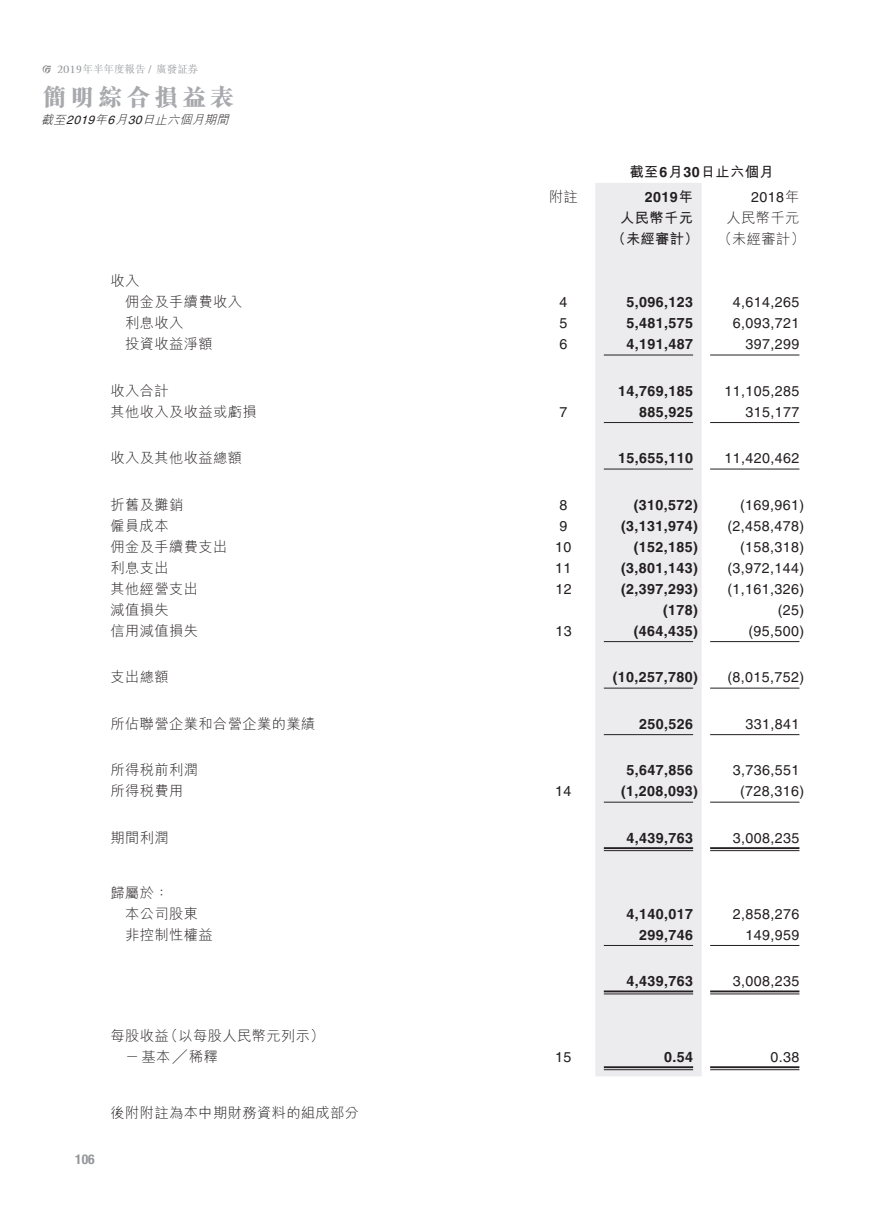
<style>
.page{position:relative;width:893px;height:1212px;background:#fff}
.page>*{position:absolute;margin:0;border:0;box-sizing:border-box;transform-origin:0 0}
.t1{font:800 24px "M Sung HK";letter-spacing:.165em;color:#a8a9ad}
.t2{font:14.25px "Helvetica LT Std";letter-spacing:.03em;color:#231f20}
.t3{font:700 14.25px "Helvetica LT Std";letter-spacing:.03em;color:#231f20}
.t4{font:300 14.25px/21px "M Hei HK";letter-spacing:.03em;color:#231f20}
.t5{font:700 14.25px "M Hei HK";letter-spacing:.03em;color:#231f20}
.t6{font:700 condensed 13.5px "Helvetica Neue LT Std";color:#939598}
.t7{font:italic 300 12px "M Hei HK";color:#231f20}
.t8{font:300 10.5px "M Sung HK";color:#939598}
.s1{font-family:"Ellington MT Std";font-weight:400}
.s2{font-family:"Helvetica LT Std";font-weight:400}
.s3{font-family:"Helvetica LT Std"}
.s4{font-family:"M Hei HK"}
.s5{font-family:"M Hei HK";font-weight:300}
</style>
<div class="page">
<svg style="left:43px;top:65px;width:8px;height:8px"></svg>
<div style="left:595px;top:183px;width:107px;height:893px;background:#ececee"></div>
<hr style="left:604px;top:355px;width:89px;height:1px;background:#231f20">
<hr style="left:710px;top:355px;width:89px;height:1px;background:#231f20">
<hr style="left:604px;top:422px;width:89px;height:1px;background:#231f20">
<hr style="left:710px;top:422px;width:89px;height:1px;background:#231f20">
<hr style="left:604px;top:469px;width:89px;height:1px;background:#231f20">
<hr style="left:710px;top:469px;width:89px;height:1px;background:#231f20">
<hr style="left:604px;top:641px;width:89px;height:1px;background:#231f20">
<hr style="left:710px;top:641px;width:89px;height:1px;background:#231f20">
<hr style="left:604px;top:688px;width:89px;height:1px;background:#231f20">
<hr style="left:710px;top:688px;width:89px;height:1px;background:#231f20">
<hr style="left:604px;top:734px;width:89px;height:1px;background:#231f20">
<hr style="left:710px;top:734px;width:89px;height:1px;background:#231f20">
<hr style="left:604px;top:802px;width:89px;height:1px;background:#231f20">
<hr style="left:710px;top:802px;width:89px;height:1px;background:#231f20">
<hr style="left:604px;top:847px;width:89px;height:2px;background:#231f20">
<hr style="left:604px;top:850px;width:89px;height:1px;background:#231f20">
<hr style="left:710px;top:847px;width:89px;height:2px;background:#231f20">
<hr style="left:710px;top:850px;width:89px;height:1px;background:#231f20">
<hr style="left:604px;top:945px;width:89px;height:1px;background:#231f20">
<hr style="left:710px;top:945px;width:89px;height:1px;background:#231f20">
<hr style="left:604px;top:990px;width:89px;height:2px;background:#231f20">
<hr style="left:604px;top:993px;width:89px;height:1px;background:#231f20">
<hr style="left:710px;top:990px;width:89px;height:2px;background:#231f20">
<hr style="left:710px;top:993px;width:89px;height:1px;background:#231f20">
<hr style="left:604px;top:1066px;width:89px;height:2px;background:#231f20">
<hr style="left:604px;top:1069px;width:89px;height:1px;background:#231f20">
<hr style="left:710px;top:1066px;width:89px;height:2px;background:#231f20">
<hr style="left:710px;top:1069px;width:89px;height:1px;background:#231f20">
<p class="t8" style="left:57px;top:62px;width:143px"><span class="s1">2019</span>年半年度報告 <span class="s2">/</span> 廣發証券</p>
<h1 class="t1" style="left:43px;top:86px;width:193px">簡明綜合損益表</h1>
<p class="t7" style="left:41px;top:114px;width:192px">截至<span class="s2">2019</span>年<span class="s2">6</span>月<span class="s2">30</span>日止六個月期間</p>
<p class="t4" style="left:125px;top:270px;width:118px;text-indent:-15px">收入<br>佣金及手續費收入</p>
<p class="t5" style="left:630px;top:161px;width:146px">截至<span class="s3">6</span>月<span class="s3">30</span>日止六個月</p>
<p class="t4" style="left:549px;top:186px;width:30px">附註</p>
<p class="t3" style="left:645px;top:188px;width:50px">2019<span class="s4">年</span></p>
<p class="t2" style="left:751px;top:189px;width:50px">2018<span class="s5">年</span></p>
<p class="t5" style="left:620px;top:207px;width:74px">人民幣千元</p>
<p class="t4" style="left:727px;top:207px;width:74px">人民幣千元</p>
<p class="t5" style="left:611px;top:228px;width:89px">（未經審計）</p>
<p class="t4" style="left:718px;top:228px;width:89px">（未經審計）</p>
<p class="t2" style="left:559px;top:294px;width:9px">4</p>
<p class="t3" style="left:627px;top:293px;width:68px">5,096,123</p>
<p class="t2" style="left:733px;top:294px;width:68px">4,614,265</p>
<p class="t4" style="left:125px;top:312px;width:60px">利息收入</p>
<p class="t2" style="left:559px;top:315px;width:9px">5</p>
<p class="t3" style="left:627px;top:314px;width:68px">5,481,575</p>
<p class="t2" style="left:733px;top:315px;width:68px">6,093,721</p>
<p class="t4" style="left:125px;top:333px;width:89px">投資收益淨額</p>
<p class="t2" style="left:559px;top:336px;width:9px">6</p>
<p class="t3" style="left:627px;top:335px;width:68px">4,191,487</p>
<p class="t2" style="left:746px;top:336px;width:55px">397,299</p>
<p class="t4" style="left:111px;top:380px;width:60px">收入合計</p>
<p class="t3" style="left:618px;top:382px;width:76px">14,769,185</p>
<p class="t2" style="left:724px;top:382px;width:76px">11,105,285</p>
<p class="t4" style="left:111px;top:401px;width:148px">其他收入及收益或虧損</p>
<p class="t2" style="left:559px;top:403px;width:9px">7</p>
<p class="t3" style="left:639px;top:403px;width:55px">885,925</p>
<p class="t2" style="left:746px;top:403px;width:55px">315,177</p>
<p class="t4" style="left:111px;top:447px;width:133px">收入及其他收益總額</p>
<p class="t3" style="left:618px;top:449px;width:76px">15,655,110</p>
<p class="t2" style="left:724px;top:450px;width:76px">11,420,462</p>
<p class="t4" style="left:111px;top:494px;width:74px">折舊及攤銷</p>
<p class="t2" style="left:559px;top:496px;width:9px">8</p>
<p class="t3" style="left:634px;top:496px;width:66px">(310,572)</p>
<p class="t2" style="left:740px;top:496px;width:66px">(169,961)</p>
<p class="t4" style="left:111px;top:515px;width:60px">僱員成本</p>
<p class="t2" style="left:559px;top:517px;width:9px">9</p>
<p class="t3" style="left:621px;top:517px;width:78px">(3,131,974)</p>
<p class="t2" style="left:727px;top:517px;width:78px">(2,458,478)</p>
<p class="t4" style="left:111px;top:536px;width:118px">佣金及手續費支出</p>
<p class="t2" style="left:555px;top:538px;width:18px">10</p>
<p class="t3" style="left:634px;top:538px;width:66px">(152,185)</p>
<p class="t2" style="left:740px;top:538px;width:66px">(158,318)</p>
<p class="t4" style="left:111px;top:557px;width:60px">利息支出</p>
<p class="t2" style="left:555px;top:559px;width:18px">11</p>
<p class="t3" style="left:621px;top:559px;width:78px">(3,801,143)</p>
<p class="t2" style="left:727px;top:559px;width:78px">(3,972,144)</p>
<p class="t4" style="left:111px;top:578px;width:89px">其他經營支出</p>
<p class="t2" style="left:555px;top:580px;width:18px">12</p>
<p class="t3" style="left:621px;top:580px;width:78px">(2,397,293)</p>
<p class="t2" style="left:727px;top:580px;width:78px">(1,161,326)</p>
<p class="t4" style="left:111px;top:599px;width:60px">減值損失</p>
<p class="t3" style="left:663px;top:601px;width:36px">(178)</p>
<p class="t2" style="left:778px;top:601px;width:28px">(25)</p>
<p class="t4" style="left:111px;top:620px;width:89px">信用減值損失</p>
<p class="t2" style="left:555px;top:622px;width:18px">13</p>
<p class="t3" style="left:634px;top:622px;width:66px">(464,435)</p>
<p class="t2" style="left:748px;top:622px;width:57px">(95,500)</p>
<p class="t4" style="left:111px;top:666px;width:60px">支出總額</p>
<p class="t3" style="left:613px;top:668px;width:87px">(10,257,780)</p>
<p class="t2" style="left:727px;top:669px;width:78px">(8,015,752)</p>
<p class="t4" style="left:111px;top:713px;width:206px">所佔聯營企業和合營企業的業績</p>
<p class="t3" style="left:639px;top:715px;width:55px">250,526</p>
<p class="t2" style="left:746px;top:715px;width:55px">331,841</p>
<p class="t4" style="left:111px;top:759px;width:89px">所得稅前利潤</p>
<p class="t3" style="left:627px;top:761px;width:68px">5,647,856</p>
<p class="t2" style="left:733px;top:762px;width:68px">3,736,551</p>
<p class="t4" style="left:111px;top:780px;width:74px">所得稅費用</p>
<p class="t2" style="left:555px;top:783px;width:18px">14</p>
<p class="t3" style="left:621px;top:782px;width:78px">(1,208,093)</p>
<p class="t2" style="left:740px;top:783px;width:66px">(728,316)</p>
<p class="t4" style="left:111px;top:827px;width:60px">期間利潤</p>
<p class="t3" style="left:627px;top:829px;width:68px">4,439,763</p>
<p class="t2" style="left:733px;top:829px;width:68px">3,008,235</p>
<p class="t4" style="left:125px;top:881px;width:74px;text-indent:-15px">歸屬於：<br>本公司股東</p>
<p class="t3" style="left:627px;top:905px;width:68px">4,140,017</p>
<p class="t2" style="left:733px;top:905px;width:68px">2,858,276</p>
<p class="t4" style="left:125px;top:923px;width:89px">非控制性權益</p>
<p class="t3" style="left:639px;top:926px;width:55px">299,746</p>
<p class="t2" style="left:746px;top:926px;width:55px">149,959</p>
<p class="t3" style="left:627px;top:972px;width:68px">4,439,763</p>
<p class="t2" style="left:733px;top:973px;width:68px">3,008,235</p>
<p class="t4" style="left:125px;top:1025px;width:201px;text-indent:-15px">每股收益（以每股人民幣元列示）－基本╱稀釋</p>
<p class="t2" style="left:555px;top:1048px;width:18px">15</p>
<p class="t3" style="left:664px;top:1048px;width:30px">0.54</p>
<p class="t2" style="left:770px;top:1048px;width:30px">0.38</p>
<p class="t6" style="left:75px;top:1151px;width:21px">106</p>
<p class="t4" style="left:111px;top:1102px;width:250px">後附附註為本中期財務資料的組成部分</p>
</div>
